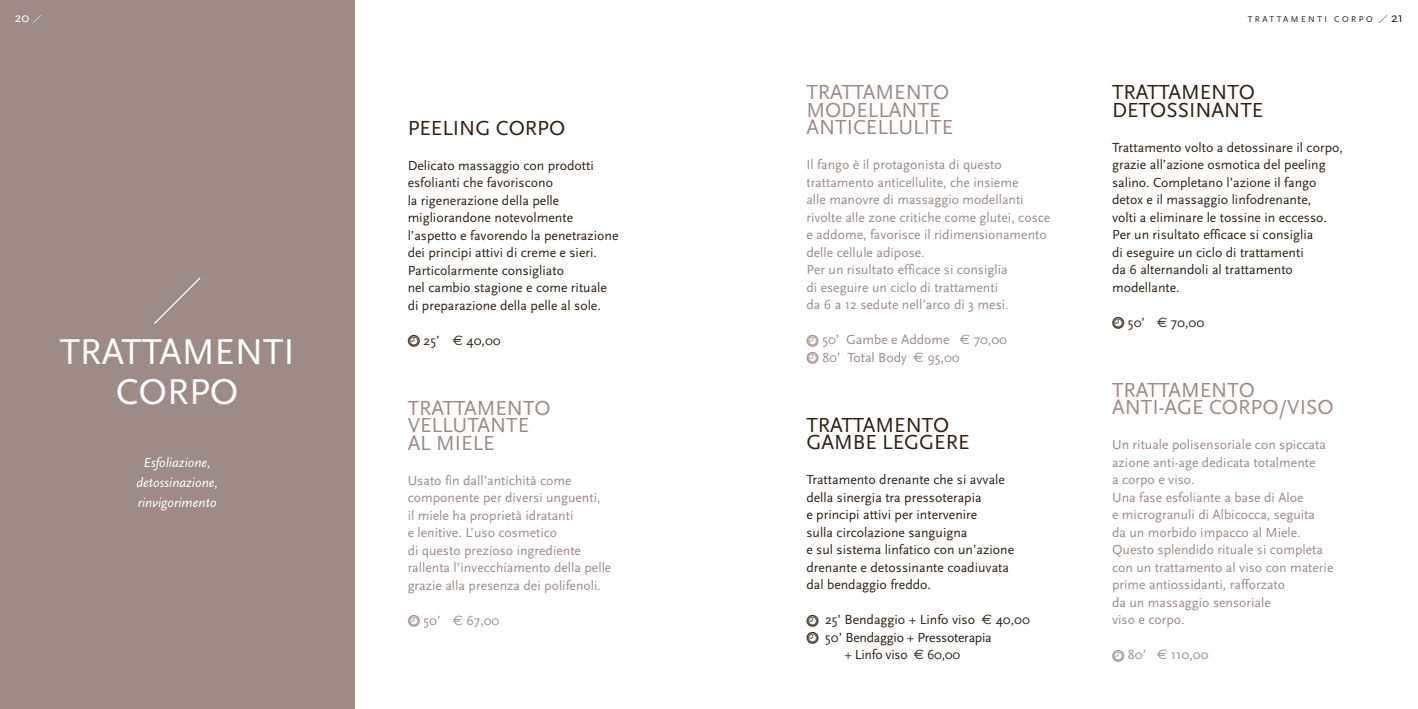
<style>
.page{position:relative;width:1418px;height:709px;background:#fff}
.page>*{position:absolute;margin:0;border:0;box-sizing:border-box;transform-origin:0 0}
.t1{font:37.5px/40px "Scala Sans";color:#fff;text-align:center}
.t2{font:21.25px/17.5px "Scala Sans";color:#9c8b87}
.t3{font:21.25px/17.5px "Scala Sans";color:#2e2014}
.t4{font:13.75px/17.5px "Scala Sans";color:#9c8b87}
.t5{font:13.75px/17.5px "Scala Sans";color:#2e2014}
.t6{font:13.75px "Scala Sans";letter-spacing:-.02em;color:#2e2014}
.t7{font:italic 13.75px/20px "Scala Sans";color:#fff;text-align:center}
.t8{font:13.75px "Scala Sans";color:#fff}
.t9{font:8.75px "Scala Sans";letter-spacing:.28em;color:#2e2014}
.s1{font-style:italic;font-size:8.75px}
.s2{font-family:"Bankwesen";font-size:17.5px}
.s3{font-family:"Euro Sans"}
.s4{font-style:italic}
.s5{font-size:13.75px}
</style>
<div class="page">
<div style="left:0;top:0;width:354px;height:709px;background:#9c8b87"></div>
<svg style="left:154px;top:277px;width:47px;height:47px"></svg>
<p class="t8" style="left:15px;top:10px;width:32px">20 <span class="s1">/</span></p>
<h1 class="t1" style="left:60px;top:332px;width:236px">TRATTAMENTI<br>CORPO</h1>
<p class="t7" style="left:136px;top:453px;width:83px">Esfoliazione, detossinazione, rinvigorimento</p>
<h2 class="t3" style="left:407px;top:119px;width:159px">PEELING CORPO</h2>
<p class="t5" style="left:407px;top:157px;width:212px">Delicato massaggio con prodotti esfolianti che favoriscono<br>la rigenerazione della pelle migliorandone notevolmente l’aspetto e favorendo la penetrazione dei principi attivi di creme e sieri.<br>Particolarmente consigliato<br>nel cambio stagione e come rituale di preparazione della pelle al sole.</p>
<p class="t5" style="left:407px;top:332px;width:94px"><span class="s2">q</span> 25’ <span class="s3">€</span> 40,00</p>
<h2 class="t2" style="left:407px;top:399px;width:144px">TRATTAMENTO<br>VELLUTANTE<br>AL MIELE</h2>
<p class="t4" style="left:407px;top:472px;width:205px">Usato fin dall’antichità come componente per diversi unguenti,<br>il miele ha proprietà idratanti<br>e lenitive. L’uso cosmetico<br>di questo prezioso ingrediente rallenta l’invecchiamento della pelle grazie alla presenza dei polifenoli.</p>
<p class="t4" style="left:407px;top:612px;width:93px"><span class="s2">q</span> 50’ <span class="s3">€</span> 67,00</p>
<h2 class="t2" style="left:806px;top:84px;width:148px">TRATTAMENTO<br>MODELLANTE<br>ANTICELLULITE</h2>
<p class="t4" style="left:806px;top:156px;width:245px">Il fango è il protagonista di questo trattamento anticellulite, che insieme<br>alle manovre di massaggio modellanti rivolte alle zone critiche come glutei, cosce e addome, favorisce il ridimensionamento delle cellule adipose.<br>Per un risultato efficace si consiglia<br>di eseguire un ciclo di trattamenti<br>da 6 a 12 sedute nell’arco di 3 mesi.</p>
<p class="t4" style="left:806px;top:331px;width:202px"><span class="s2">q</span> 50’ Gambe e Addome <span class="s3">€</span> 70,00 <span class="s2">q</span> 80’ Total Body <span class="s3">€</span> 95,00</p>
<h2 class="t3" style="left:806px;top:416px;width:165px">TRATTAMENTO<br>GAMBE LEGGERE</h2>
<p class="t5" style="left:806px;top:471px;width:209px">Trattamento drenante che si avvale della sinergia tra pressoterapia<br>e principi attivi per intervenire<br>sulla circolazione sanguigna<br>e sul sistema linfatico con un’azione drenante e detossinante coadiuvata dal bendaggio freddo.</p>
<p class="t5" style="left:806px;top:611px;width:225px"><span class="s2">q</span> 25’ Bendaggio + Linfo viso <span class="s3">€</span> 40,00</p>
<p class="t6" style="left:806px;top:630px;width:187px"><span class="s2">q</span> 50’ Bendaggio + Pressoterapia</p>
<p class="t6" style="left:844px;top:647px;width:117px">+ Linfo viso <span class="s3">€</span> 60,00</p>
<p class="t9" style="left:1247px;top:14px;width:157px">TRATTAMENTI CORPO <span class="s4">/</span><span class="s5">21</span></p>
<h2 class="t3" style="left:1112px;top:84px;width:153px">TRATTAMENTO<br>DETOSSINANTE</h2>
<p class="t5" style="left:1112px;top:139px;width:232px">Trattamento volto a detossinare il corpo, grazie all’azione osmotica del peeling salino. Completano l’azione il fango detox e il massaggio linfodrenante,<br>volti a eliminare le tossine in eccesso.<br>Per un risultato efficace si consiglia<br>di eseguire un ciclo di trattamenti<br>da 6 alternandoli al trattamento modellante.</p>
<p class="t5" style="left:1112px;top:314px;width:94px"><span class="s2">q</span> 50’ <span class="s3">€</span> 70,00</p>
<h2 class="t2" style="left:1112px;top:381px;width:223px">TRATTAMENTO<br>ANTI-AGE CORPO/VISO</h2>
<p class="t4" style="left:1112px;top:436px;width:223px">Un rituale polisensoriale con spiccata azione anti-age dedicata totalmente<br>a corpo e viso.<br>Una fase esfoliante a base di Aloe<br>e microgranuli di Albicocca, seguita<br>da un morbido impacco al Miele.<br>Questo splendido rituale si completa con un trattamento al viso con materie prime antiossidanti, rafforzato<br>da un massaggio sensoriale<br>viso e corpo.</p>
<p class="t4" style="left:1112px;top:646px;width:98px"><span class="s2">q</span> 80’ <span class="s3">€</span> 110,00</p>
</div>
